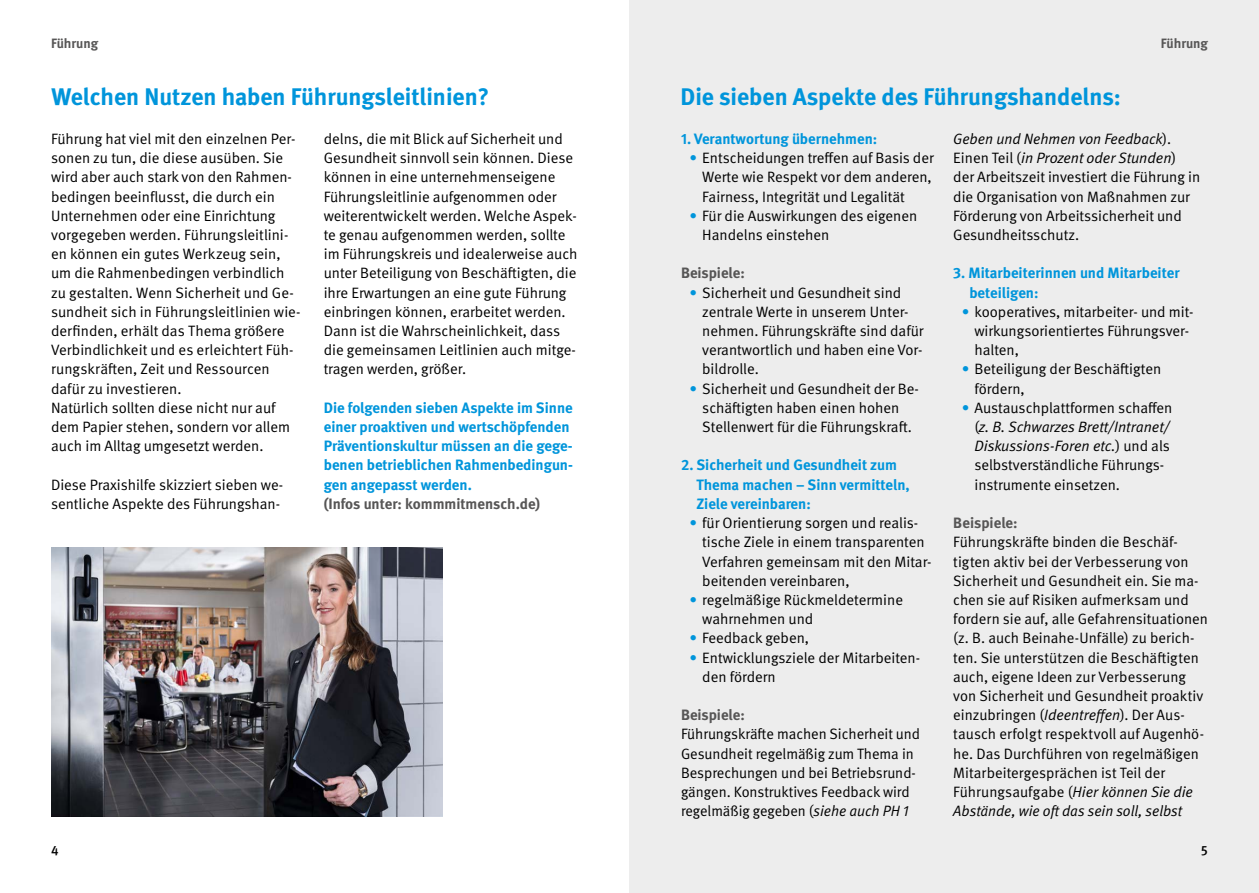
<style>
.page{position:relative;width:1259px;height:893px;background:#fff}
.page>*{position:absolute;margin:0;border:0;box-sizing:border-box;transform-origin:0 0}
.t1{font:700 24px "DGUV Meta";color:#0095db}
.t2{font:15px/19.2px "DGUV Meta";color:#000}
.t3{font:700 15px/19.2px "DGUV Meta";color:#0095db}
.t4{font:700 15px "DGUV Meta";color:#575656}
.t5{font:700 13.5px "DGUV Meta";letter-spacing:-.005em;color:#575656}
.t6{font:500 13.5px "DGUV Meta";color:#000}
.s1{color:#0095db}
.s2{font-style:italic}
</style>
<div class="page">
<div style="left:629px;top:0;width:630px;height:893px;background:#ededed"></div>
<img style="left:52px;top:547px;width:390px;height:269px">
<p class="t5" style="left:51px;top:35px;width:49px">Führung</p>
<p class="t5" style="left:1160px;top:35px;width:49px">Führung</p>
<h1 class="t1" style="left:52px;top:82px;width:439px">Welchen Nutzen haben Führungsleitlinien?</h1>
<h1 class="t1" style="left:680px;top:82px;width:442px">Die sieben Aspekte des Führungshandelns:</h1>
<p class="t2" style="left:51px;top:130px;width:251px">Führung hat viel mit den einzelnen Per&shy;sonen zu tun, die diese ausüben. Sie wird aber auch stark von den Rahmen&shy;bedingen beeinflusst, die durch ein Unternehmen oder eine Einrichtung vorgegeben werden. Führungsleitlini&shy;en können ein gutes Werkzeug sein, um die Rahmenbedingen verbindlich zu gestalten. Wenn Sicherheit und Ge&shy;sundheit sich in Führungsleitlinien wie&shy;derfinden, erhält das Thema größere Verbindlichkeit und es erleichtert Füh&shy;rungskräften, Zeit und Ressourcen dafür zu investieren.<br>Natürlich sollten diese nicht nur auf dem Papier stehen, sondern vor allem auch im Alltag umgesetzt werden.</p>
<p class="t2" style="left:51px;top:475px;width:234px">Diese Praxishilfe skizziert sieben we&shy;sentliche Aspekte des Führungshan-</p>
<p class="t2" style="left:324px;top:130px;width:255px">delns, die mit Blick auf Sicherheit und Gesundheit sinnvoll sein können. Diese können in eine unternehmenseigene Führungsleitlinie aufgenommen oder weiterentwickelt werden. Welche Aspek&shy;te genau aufgenommen werden, sollte im Führungskreis und idealerweise auch unter Beteiligung von Beschäftigten, die ihre Erwartungen an eine gute Führung einbringen können, erarbeitet werden.<br>Dann ist die Wahrscheinlichkeit, dass die gemeinsamen Leitlinien auch mitge&shy;tragen werden, größer.</p>
<p class="t3" style="left:324px;top:398px;width:251px">Die folgenden sieben Aspekte im Sinne einer proaktiven und wertschöpfenden Präventionskultur müssen an die gege&shy;benen betrieblichen Rahmenbedingun&shy;gen angepasst werden.</p>
<p class="t4" style="left:324px;top:495px;width:218px">(Infos unter: kommmitmensch.de)</p>
<p class="t3" style="left:681px;top:130px;width:198px">1. Verantwortung übernehmen:</p>
<p class="t2" style="left:702px;top:149px;width:233px;text-indent:-13px"><span class="s1">•</span> Entscheidungen treffen auf Basis der<br>Werte wie Respekt vor dem anderen,<br>Fairness, Integrität und Legalität</p>
<p class="t2" style="left:702px;top:206px;width:216px;text-indent:-13px"><span class="s1">•</span> Für die Auswirkungen des eigenen<br>Handelns einstehen</p>
<p class="t4" style="left:681px;top:264px;width:65px">Beispiele:</p>
<p class="t2" style="left:702px;top:283px;width:223px;text-indent:-13px"><span class="s1">•</span> Sicherheit und Gesundheit sind zentrale Werte in unserem Unter&shy;nehmen. Führungskräfte sind dafür verantwortlich und haben eine Vor&shy;bildrolle.</p>
<p class="t2" style="left:689px;top:379px;width:231px;text-align:center"><span class="s1">•</span> Sicherheit und Gesundheit der Be&shy;schäftigten haben einen hohen<br>Stellenwert für die Führungskraft.</p>
<p class="t3" style="left:696px;top:456px;width:215px;text-indent:-15px">2. Sicherheit und Gesundheit zum<br>Thema machen – Sinn vermitteln,<br>Ziele vereinbaren:</p>
<p class="t2" style="left:702px;top:514px;width:231px;text-indent:-13px"><span class="s1">•</span> für Orientierung sorgen und realis&shy;tische Ziele in einem transparenten Verfahren gemeinsam mit den Mitar&shy;beitenden vereinbaren,</p>
<p class="t2" style="left:702px;top:590px;width:202px;text-indent:-13px"><span class="s1">•</span> regelmäßige Rückmeldetermine wahrnehmen und</p>
<p class="t2" style="left:689px;top:629px;width:121px"><span class="s1">•</span> Feedback geben,</p>
<p class="t2" style="left:702px;top:648px;width:219px;text-indent:-13px"><span class="s1">•</span> Entwicklungsziele der Mitarbeiten&shy;den fördern</p>
<p class="t4" style="left:681px;top:706px;width:65px">Beispiele:</p>
<p class="t2" style="left:681px;top:725px;width:240px">Führungskräfte machen Sicherheit und Gesundheit regelmäßig zum Thema in Besprechungen und bei Betriebsrund&shy;gängen. Konstruktives Feedback wird regelmäßig gegeben (<span class="s2">siehe auch PH 1</span></p>
<p class="t2" style="left:953px;top:130px;width:248px"><span class="s2">Geben und Nehmen von Feedback</span>).<br>Einen Teil (<span class="s2">in Prozent oder Stunden</span>) der Arbeitszeit investiert die Führung in die Organisation von Maßnahmen zur Förderung von Arbeitssicherheit und Gesundheitsschutz.</p>
<p class="t3" style="left:969px;top:264px;width:212px;text-indent:-16px">3. Mitarbeiterinnen und Mitarbeiter beteiligen:</p>
<p class="t2" style="left:974px;top:302px;width:220px;text-indent:-13px"><span class="s1">•</span> kooperatives, mitarbeiter- und mit&shy;wirkungsorientiertes Führungsver&shy;halten,</p>
<p class="t2" style="left:974px;top:360px;width:188px;text-indent:-13px"><span class="s1">•</span> Beteiligung der Beschäftigten fördern,</p>
<p class="t2" style="left:974px;top:398px;width:199px;text-indent:-13px"><span class="s1">•</span> Austauschplattformen schaffen (<span class="s2">z. B. Schwarzes Brett/Intranet/<br>Diskussions-Foren etc.</span>) und als selbstverständliche Führungs&shy;instrumente einsetzen.</p>
<p class="t4" style="left:953px;top:514px;width:66px">Beispiele:</p>
<p class="t2" style="left:953px;top:533px;width:256px">Führungskräfte binden die Beschäf&shy;tigten aktiv bei der Verbesserung von Sicherheit und Gesundheit ein. Sie ma&shy;chen sie auf Risiken aufmerksam und fordern sie auf, alle Gefahrensituationen (z. B. auch Beinahe-Unfälle) zu berich&shy;ten. Sie unterstützen die Beschäftigten auch, eigene Ideen zur Verbesserung von Sicherheit und Gesundheit proaktiv einzubringen (<span class="s2">Ideentreffen</span>). Der Aus&shy;tausch erfolgt respektvoll auf Augenhö&shy;he. Das Durchführen von regelmäßigen Mitarbeitergesprächen ist Teil der Führungsaufgabe (<span class="s2">Hier können Sie die Abstände, wie oft das sein soll, selbst</span></p>
<p class="t6" style="left:51px;top:842px;width:9px">4</p>
<p class="t6" style="left:1201px;top:842px;width:8px">5</p>
</div>
